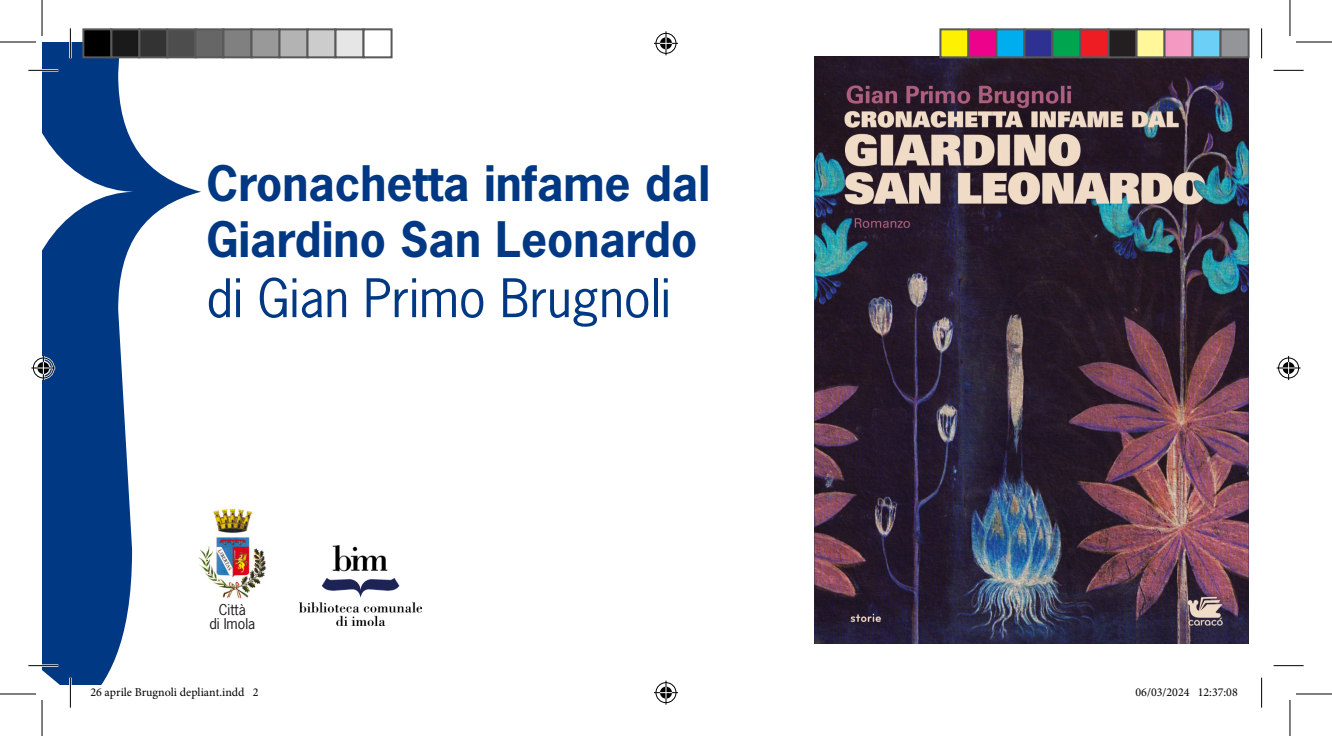
<style>
.page{position:relative;width:1332px;height:736px;background:#fff}
.page>*{position:absolute;margin:0;border:0;box-sizing:border-box;transform-origin:0 0}
.t1{font:50px "News Gothic Std";color:#003883}
.t2{font:700 46px/56px "News Gothic Std";color:#003883}
.t3{font:14px "News Gothic Std";color:#1a171c}
.t4{font:12px "Minion Pro";color:#000}
</style>
<div class="page">
<svg style="left:42px;top:42px;width:159px;height:643px;fill:#003883"></svg>
<img style="left:195px;top:507px;width:72px;height:92px">
<img style="left:299px;top:546px;width:122px;height:79px">
<img style="left:814px;top:56px;width:434px;height:588px">
<hr style="left:28px;top:69px;width:30px;height:3px;background:#fff">
<hr style="left:28px;top:664px;width:30px;height:3px;background:#fff">
<hr style="left:69px;top:28px;width:3px;height:30px;background:#fff">
<hr style="left:69px;top:678px;width:3px;height:30px;background:#fff">
<hr style="left:28px;top:70px;width:30px;height:1px;background:#000">
<hr style="left:1273px;top:70px;width:30px;height:1px;background:#000">
<hr style="left:28px;top:665px;width:30px;height:1px;background:#000">
<hr style="left:1273px;top:665px;width:30px;height:1px;background:#000">
<hr style="left:70px;top:28px;width:1px;height:30px;background:#000">
<hr style="left:70px;top:678px;width:1px;height:30px;background:#000">
<hr style="left:1261px;top:28px;width:1px;height:30px;background:#000">
<hr style="left:1261px;top:678px;width:1px;height:30px;background:#000">
<hr style="left:0;top:42px;width:36px;height:1px;background:#000">
<hr style="left:1295px;top:42px;width:36px;height:1px;background:#000">
<hr style="left:0;top:694px;width:36px;height:1px;background:#000">
<hr style="left:1295px;top:694px;width:36px;height:1px;background:#000">
<hr style="left:42px;top:0;width:1px;height:36px;background:#000">
<hr style="left:42px;top:700px;width:1px;height:36px;background:#000">
<hr style="left:1289px;top:0;width:1px;height:36px;background:#000">
<hr style="left:1289px;top:700px;width:1px;height:36px;background:#000">
<svg style="left:654px;top:31px;width:24px;height:24px"></svg>
<svg style="left:654px;top:681px;width:24px;height:24px"></svg>
<svg style="left:31px;top:356px;width:24px;height:24px"></svg>
<svg style="left:1276px;top:356px;width:24px;height:24px"></svg>
<div style="left:83px;top:29px;width:28px;height:28px;background:#000"></div>
<div style="left:82px;top:28px;width:30px;height:30px;border:2px solid #595959"></div>
<div style="left:111px;top:29px;width:28px;height:28px;background:#1a1a1a"></div>
<div style="left:110px;top:28px;width:30px;height:30px;border:2px solid #595959"></div>
<div style="left:139px;top:29px;width:28px;height:28px;background:#333"></div>
<div style="left:138px;top:28px;width:30px;height:30px;border:2px solid #595959"></div>
<div style="left:167px;top:29px;width:28px;height:28px;background:#4d4d4d"></div>
<div style="left:166px;top:28px;width:30px;height:30px;border:2px solid #595959"></div>
<div style="left:195px;top:29px;width:28px;height:28px;background:#666"></div>
<div style="left:194px;top:28px;width:30px;height:30px;border:2px solid #595959"></div>
<div style="left:223px;top:29px;width:28px;height:28px;background:#808080"></div>
<div style="left:222px;top:28px;width:30px;height:30px;border:2px solid #595959"></div>
<div style="left:251px;top:29px;width:28px;height:28px;background:#999"></div>
<div style="left:250px;top:28px;width:30px;height:30px;border:2px solid #595959"></div>
<div style="left:279px;top:29px;width:28px;height:28px;background:#b3b3b3"></div>
<div style="left:278px;top:28px;width:30px;height:30px;border:2px solid #595959"></div>
<div style="left:307px;top:29px;width:28px;height:28px;background:#ccc"></div>
<div style="left:306px;top:28px;width:30px;height:30px;border:2px solid #595959"></div>
<div style="left:335px;top:29px;width:28px;height:28px;background:#e6e6e6"></div>
<div style="left:334px;top:28px;width:30px;height:30px;border:2px solid #595959"></div>
<div style="left:362px;top:28px;width:30px;height:30px;border:2px solid #595959"></div>
<div style="left:940px;top:29px;width:28px;height:28px;background:#fff101"></div>
<div style="left:939px;top:28px;width:30px;height:30px;border:2px solid #595959"></div>
<div style="left:968px;top:29px;width:28px;height:28px;background:#ed028c"></div>
<div style="left:967px;top:28px;width:30px;height:30px;border:2px solid #595959"></div>
<div style="left:996px;top:29px;width:28px;height:28px;background:#00aeef"></div>
<div style="left:995px;top:28px;width:30px;height:30px;border:2px solid #595959"></div>
<div style="left:1024px;top:29px;width:28px;height:28px;background:#2e3092"></div>
<div style="left:1023px;top:28px;width:30px;height:30px;border:2px solid #595959"></div>
<div style="left:1052px;top:29px;width:28px;height:28px;background:#00a54f"></div>
<div style="left:1051px;top:28px;width:30px;height:30px;border:2px solid #595959"></div>
<div style="left:1080px;top:29px;width:28px;height:28px;background:#ee1d23"></div>
<div style="left:1079px;top:28px;width:30px;height:30px;border:2px solid #595959"></div>
<div style="left:1108px;top:29px;width:28px;height:28px;background:#231f20"></div>
<div style="left:1107px;top:28px;width:30px;height:30px;border:2px solid #595959"></div>
<div style="left:1136px;top:29px;width:28px;height:28px;background:#fff79a"></div>
<div style="left:1135px;top:28px;width:30px;height:30px;border:2px solid #595959"></div>
<div style="left:1164px;top:29px;width:28px;height:28px;background:#f499c2"></div>
<div style="left:1163px;top:28px;width:30px;height:30px;border:2px solid #595959"></div>
<div style="left:1192px;top:29px;width:28px;height:28px;background:#6bcff6"></div>
<div style="left:1191px;top:28px;width:30px;height:30px;border:2px solid #595959"></div>
<div style="left:1220px;top:29px;width:28px;height:28px;background:#939598"></div>
<div style="left:1219px;top:28px;width:30px;height:30px;border:2px solid #595959"></div>
<div style="left:1135px;top:688px;width:6px;height:8px;border:1px solid #fff;border-radius:50%"></div>
<svg style="left:1136px;top:688px;width:5px;height:8px"></svg>
<p class="t2" style="left:206px;top:155px;width:505px">Cronachetta infame dal<br>Giardino San Leonardo</p>
<p class="t1" style="left:206px;top:266px;width:466px">di Gian Primo Brugnoli</p>
<p class="t3" style="left:219px;top:600px;width:29px">Città</p>
<p class="t3" style="left:209px;top:615px;width:47px">di Imola</p>
<p class="t4" style="left:90px;top:684px;width:170px">26 aprile Brugnoli depliant.indd 2</p>
<p class="t4" style="left:1135px;top:684px;width:104px">06/03/2024 12:37:08</p>
</div>
